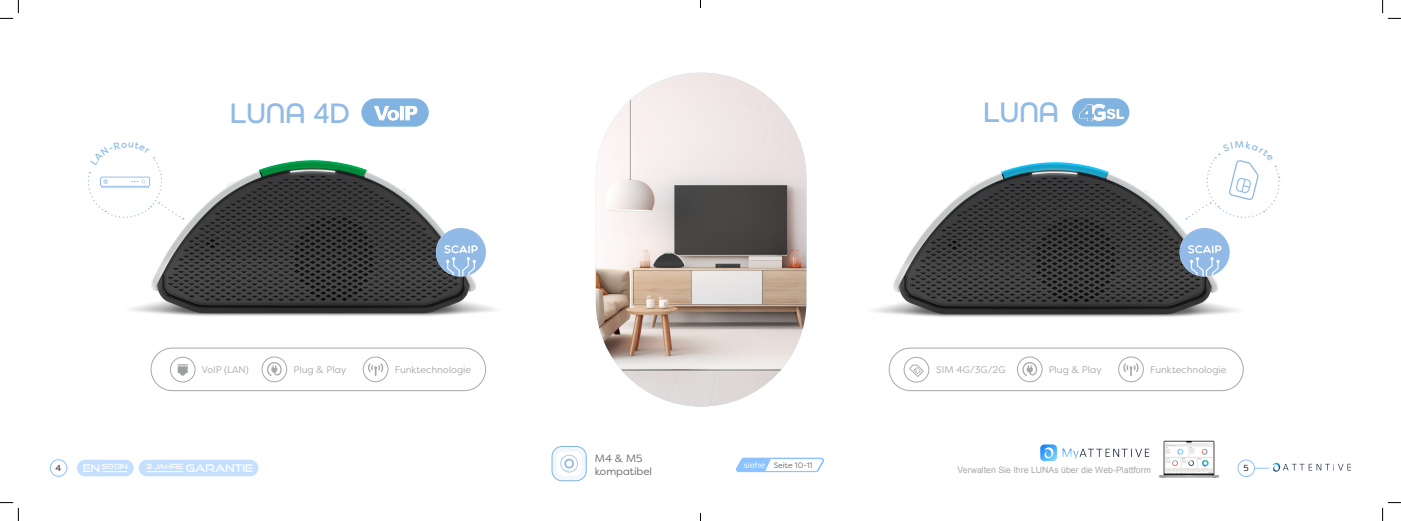
<style>
.page{position:relative;width:1401px;height:521px;background:#fff}
.page>*{position:absolute;margin:0;border:0;box-sizing:border-box;transform-origin:0 0}
.t1{font:500 29.75px "All Round Gothic";color:#91bbe6}
.t2{font:10.5px "Filson Pro";color:#666}
.t3{font:10.5px "Good Times Rg";color:#fff}
.t4{font:9.62px "Filson Pro";color:#a8a8a8}
.t5{font:8.75px "Arial";color:#a8a8a8}
.t6{font:8.75px "Filson Pro";color:#fff}
.t7{font:8.75px "Filson Pro";color:#000001}
.t8{font:7.88px "Filson Pro";color:#666}
.t9{font:7px "Good Times Rg";color:#fff}
.s1{font-size:10.5px}
</style>
<div class="page">
<div style="left:1237px;top:459px;width:18px;height:17px;border:1px solid #8bc1ff;border-radius:50%"></div>
<div style="left:50px;top:459px;width:17px;height:17px;border:1px solid #8bc1ff;border-radius:50%"></div>
<div style="left:77px;top:459px;width:57px;height:17px;background:#c5e0ff;border-radius:8px"></div>
<svg style="left:102px;top:471px;width:25px;height:1px"></svg>
<svg style="left:1040px;top:444px;width:17px;height:17px"></svg>
<svg style="left:1063px;top:448px;width:86px;height:11px"></svg>
<img style="left:1159px;top:440px;width:61px;height:37px">
<svg style="left:1255px;top:462px;width:96px;height:9px"></svg>
<div style="left:139px;top:459px;width:119px;height:17px;background:#c5e0ff;border-radius:8px"></div>
<hr style="left:146px;top:471px;width:37px;height:1px;background:#fff">
<svg style="left:909px;top:364px;width:15px;height:13px"></svg>
<div style="left:904px;top:357px;width:25px;height:25px;border:1px solid #a8a8a8;border-radius:50%"></div>
<img style="left:596px;top:73px;width:210px;height:333px;border-radius:105px">
<img style="left:873px;top:162px;width:365px;height:155px">
<svg style="left:736px;top:457px;width:88px;height:15px"></svg>
<div style="left:1072px;top:98px;width:57px;height:28px;background:#81b3e0;border-radius:14px"></div>
<div style="left:1017px;top:356px;width:25px;height:26px;border:1px solid #a8a8a8;border-radius:50%"></div>
<div style="left:1118px;top:356px;width:26px;height:26px;border:1px solid #a8a8a8;border-radius:50%"></div>
<svg style="left:1123px;top:363px;width:16px;height:13px"></svg>
<svg style="left:1022px;top:362px;width:15px;height:14px"></svg>
<svg style="left:1180px;top:228px;width:50px;height:48px"></svg>
<div style="left:361px;top:98px;width:68px;height:29px;background:#81b3e0;border-radius:14px"></div>
<svg style="left:552px;top:446px;width:34px;height:34px"></svg>
<div style="left:557px;top:451px;width:25px;height:24px;background:#fff;border-radius:6px"></div>
<svg style="left:560px;top:454px;width:18px;height:18px"></svg>
<img style="left:131px;top:160px;width:365px;height:156px">
<div style="left:151px;top:347px;width:335px;height:44px;border:1px solid #a8a8a8;border-radius:21px"></div>
<div style="left:262px;top:356px;width:25px;height:26px;border:1px solid #a8a8a8;border-radius:50%"></div>
<div style="left:363px;top:356px;width:25px;height:26px;border:1px solid #a8a8a8;border-radius:50%"></div>
<svg style="left:368px;top:363px;width:15px;height:13px"></svg>
<svg style="left:267px;top:362px;width:15px;height:14px"></svg>
<div style="left:170px;top:357px;width:25px;height:25px;border:1px solid #a8a8a8;border-radius:50%"></div>
<svg style="left:178px;top:364px;width:10px;height:11px"></svg>
<svg style="left:436px;top:228px;width:50px;height:48px"></svg>
<div style="left:889px;top:347px;width:355px;height:44px;border:1px solid #a8a8a8;border-radius:21px"></div>
<div style="left:373px;top:106px;width:45px;height:16px;background:#fff;opacity:.75"></div>
<div style="left:375px;top:106px;width:43px;height:16px;background:#57585a;opacity:.83"></div>
<div style="left:1077px;top:103px;width:48px;height:19px;background:#57585a;opacity:.74"></div>
<svg style="left:0;top:0;width:19px;height:19px"></svg>
<svg style="left:0;top:502px;width:19px;height:18px"></svg>
<svg style="left:1382px;top:0;width:19px;height:19px"></svg>
<svg style="left:1382px;top:502px;width:19px;height:18px"></svg>
<svg style="left:88px;top:157px;width:96px;height:65px"></svg>
<svg style="left:1186px;top:153px;width:94px;height:69px"></svg>
<p class="t1" style="left:230px;top:95px;width:121px">LUNA 4D</p>
<p class="t4" style="left:202px;top:363px;width:48px">VoIP (LAN)</p>
<p class="t4" style="left:293px;top:363px;width:54px">Plug &amp; Play</p>
<p class="t4" style="left:395px;top:363px;width:78px">Funktechnologie</p>
<p class="t1" style="left:983px;top:95px;width:77px">LUNA</p>
<p class="t4" style="left:936px;top:363px;width:71px">SIM 4G/3G/2G</p>
<p class="t4" style="left:1049px;top:363px;width:54px">Plug &amp; Play</p>
<p class="t4" style="left:1150px;top:363px;width:78px">Funktechnologie</p>
<p class="t2" style="left:595px;top:451px;width:49px">M4 &amp; M5</p>
<p class="t2" style="left:595px;top:464px;width:59px">kompatibel</p>
<p class="t6" style="left:744px;top:459px;width:23px">siehe</p>
<p class="t8" style="left:774px;top:459px;width:40px">Seite 10-11</p>
<p class="t7" style="left:56px;top:462px;width:7px">4</p>
<p class="t9" style="left:83px;top:462px;width:47px"><span class="s1">EN</span> 50134</p>
<p class="t3" style="left:146px;top:461px;width:108px"><sup>3</sup> <sup>JAHRE</sup> GARANTIE</p>
<p class="t7" style="left:1244px;top:462px;width:7px">5</p>
<p class="t5" style="left:958px;top:464px;width:195px">Verwalten Sie Ihre LUNAs über die Web-Plattform</p>
</div>
